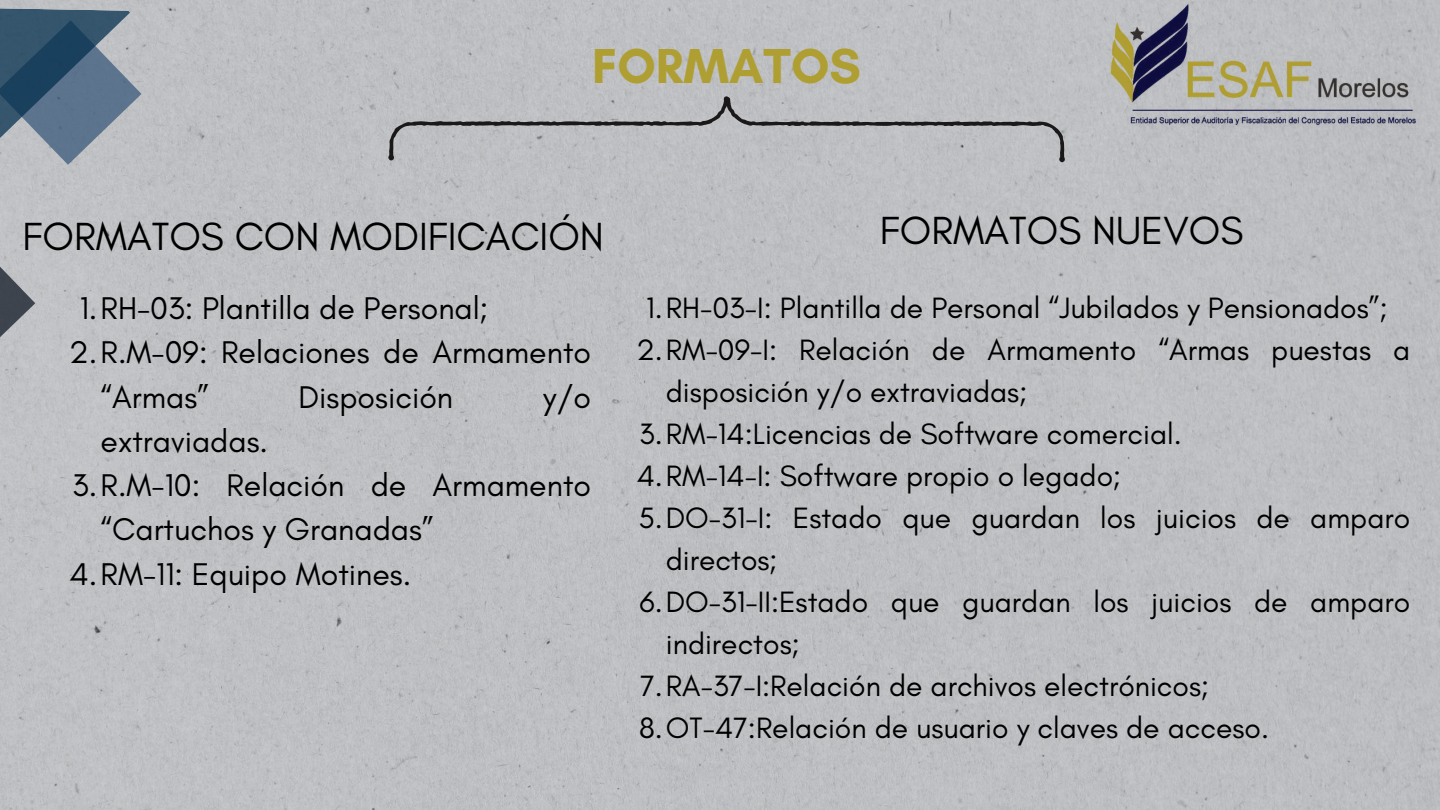
<style>
.page{position:relative;width:1440px;height:810px;background:#bebfc2}
.page>*{position:absolute;margin:0;border:0;box-sizing:border-box;transform-origin:0 0}
.t1{font:700 50px "Glacial Indifference";color:#af9f32}
.t2{font:40px "Glacial Indifference";color:#000}
.t3{font:32px "Glacial Indifference";color:#000}
.t4{font:30px "Glacial Indifference";color:#000}
</style>
<div class="page">
<svg style="left:0;top:5px;width:143px;height:511px;background:#a2aab1"></svg>
<img style="left:1097px;top:0;width:343px;height:133px">
<svg style="left:388px;top:96px;width:677px;height:66px;background:#b3b4b7"></svg>
<h1 class="t1" style="left:592px;top:36px;width:270px">FORMATOS</h1>
<h2 class="t2" style="left:23px;top:212px;width:583px">FORMATOS CON MODIFICACIÓN</h2>
<h2 class="t2" style="left:880px;top:206px;width:365px">FORMATOS NUEVOS</h2>
<p class="t3" style="left:80px;top:289px;width:410px">1.RH-03: Plantilla de Personal;</p>
<p class="t3" style="left:69px;top:333px;width:523px">2.R.M-09: Relaciones de Armamento</p>
<p class="t3" style="left:101px;top:377px;width:110px">“Armas”</p>
<p class="t3" style="left:298px;top:377px;width:156px">Disposición</p>
<p class="t3" style="left:543px;top:377px;width:50px">y/o</p>
<p class="t3" style="left:101px;top:421px;width:169px">extraviadas.</p>
<p class="t3" style="left:72px;top:466px;width:520px">3.R.M-10: Relación de Armamento</p>
<p class="t3" style="left:101px;top:510px;width:335px">“Cartuchos y Granadas”</p>
<p class="t3" style="left:70px;top:554px;width:343px">4.RM-11: Equipo Motines.</p>
<p class="t4" style="left:646px;top:289px;width:743px">1.RH-03-I: Plantilla de Personal “Jubilados y Pensionados”;</p>
<p class="t4" style="left:636px;top:331px;width:775px">2.RM-09-I: Relación de Armamento “Armas puestas a</p>
<p class="t4" style="left:666px;top:373px;width:363px">disposición y/o extraviadas;</p>
<p class="t4" style="left:639px;top:415px;width:544px">3.RM-14:Licencias de Software comercial.</p>
<p class="t4" style="left:637px;top:457px;width:486px">4.RM-14-I: Software propio o legado;</p>
<p class="t4" style="left:638px;top:499px;width:773px">5.DO-31-I: Estado que guardan los juicios de amparo</p>
<p class="t4" style="left:666px;top:541px;width:113px">directos;</p>
<p class="t4" style="left:640px;top:583px;width:772px">6.DO-31-II:Estado que guardan los juicios de amparo</p>
<p class="t4" style="left:666px;top:625px;width:135px">indirectos;</p>
<p class="t4" style="left:640px;top:667px;width:571px">7.RA-37-I:Relación de archivos electrónicos;</p>
<p class="t4" style="left:639px;top:709px;width:631px">8.OT-47:Relación de usuario y claves de acceso.</p>
</div>
